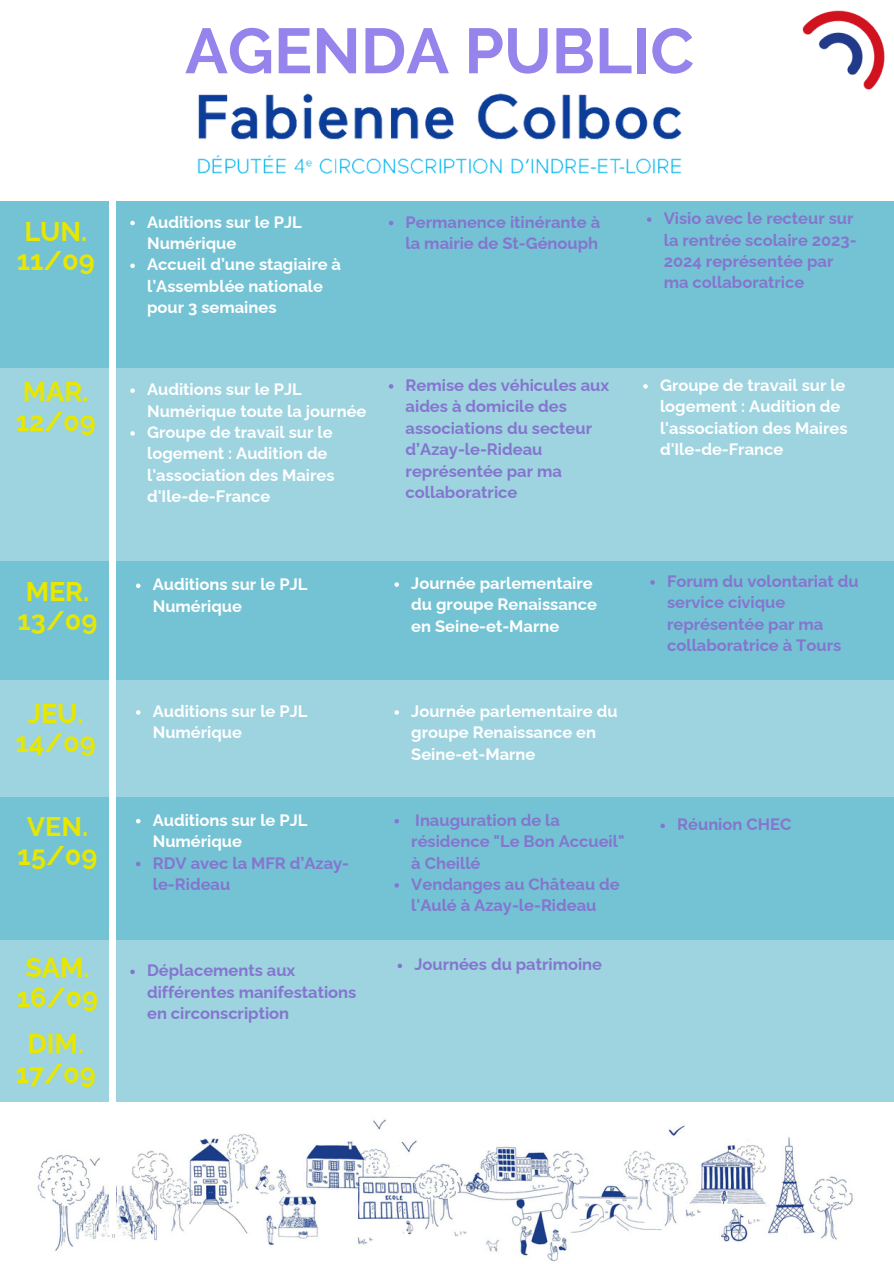
<style>
.page{position:relative;width:894px;height:1264px;background:#fff}
.page>*{position:absolute;margin:0;border:0;box-sizing:border-box;transform-origin:0 0}
.t1{font:700 63.6px "Raleway";color:#9683ec}
.t2{font:700 27px "Raleway";color:#e7e700}
.t3{font:700 16.5px/21.5px "Raleway";color:#8575cf}
.t4{font:700 16.5px/21.5px "Raleway";color:#fff}
</style>
<div class="page">
<img style="left:37px;top:1119px;width:816px;height:142px">
<div style="left:0;top:202px;width:893px;height:900px;background:#74c3d4"></div>
<div style="left:0;top:940px;width:893px;height:161px;background:#9dd4e0"></div>
<div style="left:0;top:368px;width:893px;height:193px;background:#9dd4e0"></div>
<div style="left:0;top:680px;width:893px;height:116px;background:#9dd4e0"></div>
<div style="left:109px;top:181px;width:7px;height:1051px;background:#fff"></div>
<img style="left:197px;top:93px;width:485px;height:81px">
<img style="left:802px;top:10px;width:83px;height:80px">
<svg style="left:130px;top:388px;width:5px;height:5px"></svg>
<svg style="left:130px;top:431px;width:5px;height:4px"></svg>
<svg style="left:394px;top:582px;width:5px;height:5px"></svg>
<svg style="left:643px;top:384px;width:4px;height:4px"></svg>
<svg style="left:130px;top:969px;width:5px;height:5px"></svg>
<svg style="left:136px;top:819px;width:4px;height:4px"></svg>
<svg style="left:136px;top:861px;width:4px;height:5px"></svg>
<svg style="left:647px;top:217px;width:4px;height:5px"></svg>
<svg style="left:389px;top:221px;width:4px;height:4px"></svg>
<svg style="left:650px;top:580px;width:4px;height:4px"></svg>
<svg style="left:394px;top:819px;width:5px;height:4px"></svg>
<svg style="left:394px;top:883px;width:5px;height:4px"></svg>
<svg style="left:660px;top:823px;width:4px;height:5px"></svg>
<svg style="left:397px;top:963px;width:5px;height:5px"></svg>
<svg style="left:130px;top:221px;width:5px;height:4px"></svg>
<svg style="left:130px;top:263px;width:5px;height:5px"></svg>
<svg style="left:389px;top:384px;width:4px;height:4px"></svg>
<svg style="left:394px;top:710px;width:5px;height:4px"></svg>
<svg style="left:136px;top:583px;width:4px;height:5px"></svg>
<svg style="left:136px;top:710px;width:4px;height:4px"></svg>
<p class="t1" style="left:185px;top:13px;width:510px">AGENDA PUBLIC</p>
<p class="t2" style="left:24px;top:215px;width:64px">LUN.</p>
<p class="t2" style="left:17px;top:245px;width:80px">11/09</p>
<p class="t2" style="left:23px;top:376px;width:67px">MAR.</p>
<p class="t2" style="left:16px;top:405px;width:81px">12/09</p>
<p class="t2" style="left:26px;top:575px;width:65px">MER.</p>
<p class="t2" style="left:18px;top:604px;width:81px">13/09</p>
<p class="t2" style="left:28px;top:697px;width:57px">JEU.</p>
<p class="t2" style="left:16px;top:727px;width:82px">14/09</p>
<p class="t2" style="left:27px;top:810px;width:63px">VEN.</p>
<p class="t2" style="left:18px;top:840px;width:81px">15/09</p>
<p class="t2" style="left:25px;top:951px;width:66px">SAM.</p>
<p class="t2" style="left:17px;top:981px;width:83px">16/09</p>
<p class="t2" style="left:27px;top:1027px;width:58px">DIM.</p>
<p class="t2" style="left:16px;top:1057px;width:81px">17/09</p>
<p class="t4" style="left:147px;top:211px;width:156px">Auditions sur le PJL<br>Numérique</p>
<p class="t4" style="left:147px;top:254px;width:195px">Accueil d’une stagiaire à l’Assemblée nationale pour 3 semaines</p>
<p class="t4" style="left:147px;top:378px;width:221px">Auditions sur le PJL<br>Numérique toute la journée</p>
<p class="t4" style="left:147px;top:421px;width:189px">Groupe de travail sur le logement : Audition de l'association des Maires d'Ile-de-France</p>
<p class="t4" style="left:153px;top:573px;width:156px">Auditions sur le PJL<br>Numérique</p>
<p class="t4" style="left:153px;top:700px;width:156px">Auditions sur le PJL<br>Numérique</p>
<p class="t4" style="left:153px;top:809px;width:156px">Auditions sur le PJL<br>Numérique</p>
<p class="t3" style="left:153px;top:852px;width:198px">RDV avec la MFR d’Azay&shy;le-Rideau</p>
<p class="t3" style="left:147px;top:959px;width:211px">Déplacements aux différentes manifestations en circonscription</p>
<p class="t3" style="left:405px;top:211px;width:196px">Permanence itinérante à la mairie de St-Génouph</p>
<p class="t3" style="left:405px;top:374px;width:205px">Remise des véhicules aux aides à domicile des associations du secteur d’Azay-le-Rideau représentée par ma collaboratrice</p>
<p class="t4" style="left:411px;top:572px;width:187px">Journée parlementaire du groupe Renaissance en Seine-et-Marne</p>
<p class="t4" style="left:411px;top:700px;width:208px">Journée parlementaire du groupe Renaissance en<br>Seine-et-Marne</p>
<p class="t3" style="left:411px;top:809px;width:215px">Inauguration de la résidence "Le Bon Accueil" à Cheillé</p>
<p class="t3" style="left:411px;top:873px;width:210px">Vendanges au Château de l'Aulé à Azay-le-Rideau</p>
<p class="t3" style="left:414px;top:953px;width:189px">Journées du patrimoine</p>
<p class="t3" style="left:663px;top:207px;width:194px">Visio avec le recteur sur la rentrée scolaire 2023-<br>2024 représentée par ma collaboratrice</p>
<p class="t4" style="left:660px;top:374px;width:189px">Groupe de travail sur le logement : Audition de l'association des Maires d'Ile-de-France</p>
<p class="t3" style="left:667px;top:570px;width:193px">Forum du volontariat du service civique représentée par ma collaboratrice à Tours</p>
<p class="t3" style="left:677px;top:813px;width:116px">Réunion CHEC</p>
</div>
